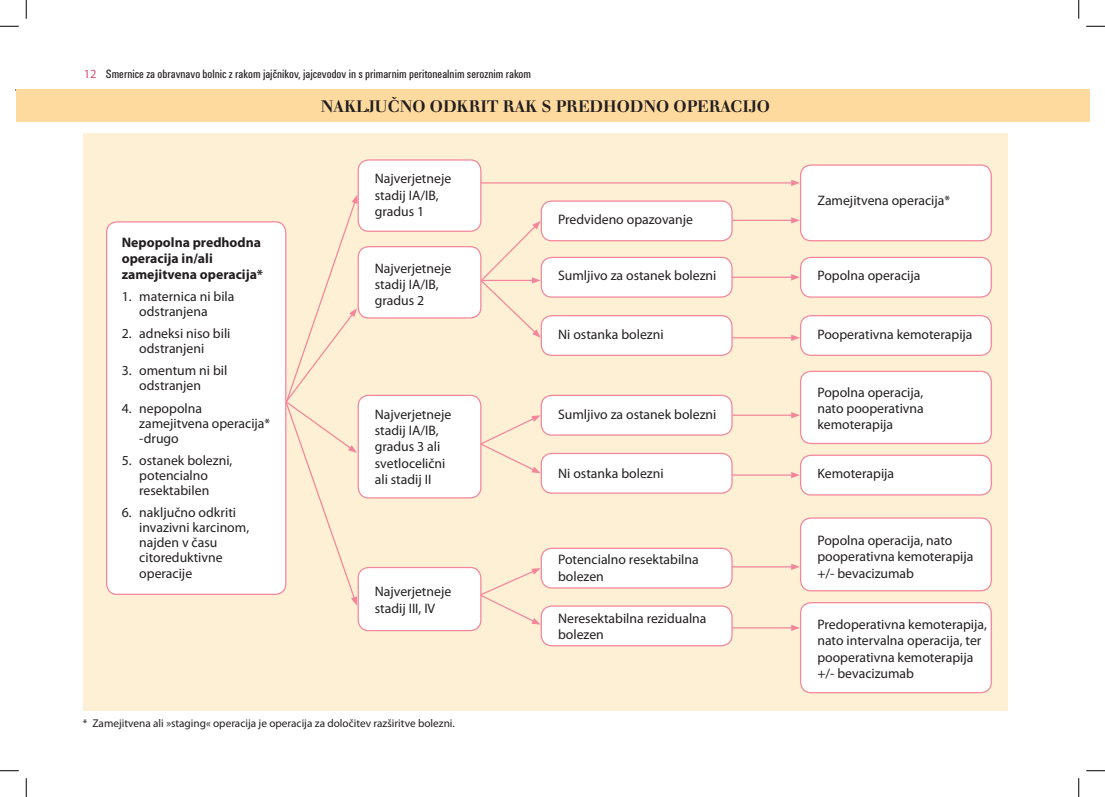
<style>
.page{position:relative;width:1105px;height:797px;background:#fff}
.page>*{position:absolute;margin:0;border:0;box-sizing:border-box;transform-origin:0 0}
.t1{font:500 17.5px "Walbaum Buc TEE";color:#231f20}
.t2{font:13.75px/16.2px "Myriad Pro";color:#231f20}
.t3{font:700 13.75px/16.2px "Myriad Pro";color:#231f20}
.t4{font:condensed 12.5px "Unitus TEE";color:#231f20}
.t5{font:11.25px "Myriad Pro";color:#231f20}
.s1{font-family:"Myriad Pro";font-stretch:normal;color:#d95172}
</style>
<div class="page">
<div style="left:83px;top:133px;width:925px;height:577px;background:#fef0d5"></div>
<svg style="left:283px;top:195px;width:75px;height:410px"></svg>
<hr style="left:473px;top:182px;width:320px;height:1px;background:#f3869a">
<svg style="left:791px;top:180px;width:9px;height:6px"></svg>
<hr style="left:723px;top:276px;width:70px;height:2px;background:#f3869a">
<svg style="left:791px;top:274px;width:9px;height:6px"></svg>
<hr style="left:723px;top:474px;width:70px;height:1px;background:#f3869a">
<svg style="left:791px;top:472px;width:9px;height:6px"></svg>
<hr style="left:717px;top:337px;width:76px;height:1px;background:#f3869a">
<svg style="left:791px;top:334px;width:9px;height:7px"></svg>
<hr style="left:733px;top:414px;width:60px;height:2px;background:#f3869a">
<svg style="left:791px;top:412px;width:9px;height:6px"></svg>
<hr style="left:727px;top:566px;width:66px;height:1px;background:#f3869a">
<svg style="left:791px;top:563px;width:9px;height:7px"></svg>
<hr style="left:723px;top:627px;width:70px;height:1px;background:#f3869a">
<svg style="left:791px;top:624px;width:9px;height:7px"></svg>
<svg style="left:479px;top:221px;width:62px;height:117px"></svg>
<svg style="left:481px;top:415px;width:60px;height:58px"></svg>
<svg style="left:478px;top:568px;width:63px;height:56px"></svg>
<div style="left:107px;top:222px;width:179px;height:372px;background:#fff;border-radius:11px"></div>
<div style="left:106px;top:221px;width:180px;height:374px;border:1px solid #f3869a;border-radius:11px"></div>
<div style="left:800px;top:602px;width:191px;height:90px;background:#fff;border-radius:11px"></div>
<div style="left:800px;top:602px;width:192px;height:91px;border:1px solid #f3869a;border-radius:11px"></div>
<div style="left:800px;top:518px;width:191px;height:72px;background:#fff;border-radius:11px"></div>
<div style="left:800px;top:517px;width:192px;height:74px;border:1px solid #f3869a;border-radius:11px"></div>
<div style="left:800px;top:455px;width:191px;height:40px;background:#fff;border-radius:11px"></div>
<div style="left:800px;top:454px;width:192px;height:41px;border:1px solid #f3869a;border-radius:11px"></div>
<div style="left:800px;top:371px;width:191px;height:72px;background:#fff;border-radius:11px"></div>
<div style="left:800px;top:371px;width:192px;height:73px;border:1px solid #f3869a;border-radius:11px"></div>
<div style="left:800px;top:165px;width:191px;height:76px;background:#fff;border-radius:11px"></div>
<div style="left:800px;top:164px;width:192px;height:77px;border:1px solid #f3869a;border-radius:11px"></div>
<div style="left:800px;top:257px;width:191px;height:40px;background:#fff;border-radius:11px"></div>
<div style="left:800px;top:257px;width:192px;height:41px;border:1px solid #f3869a;border-radius:11px"></div>
<div style="left:800px;top:316px;width:191px;height:39px;background:#fff;border-radius:11px"></div>
<div style="left:800px;top:315px;width:192px;height:41px;border:1px solid #f3869a;border-radius:11px"></div>
<div style="left:541px;top:201px;width:191px;height:40px;background:#fff;border-radius:11px"></div>
<div style="left:541px;top:200px;width:192px;height:41px;border:1px solid #f3869a;border-radius:11px"></div>
<div style="left:358px;top:160px;width:123px;height:71px;background:#fff;border-radius:11px"></div>
<div style="left:358px;top:159px;width:123px;height:73px;border:1px solid #f3869a;border-radius:11px"></div>
<div style="left:358px;top:247px;width:123px;height:71px;background:#fff;border-radius:11px"></div>
<div style="left:358px;top:246px;width:123px;height:72px;border:1px solid #f3869a;border-radius:11px"></div>
<div style="left:358px;top:395px;width:123px;height:103px;background:#fff;border-radius:11px"></div>
<div style="left:358px;top:395px;width:123px;height:103px;border:1px solid #f3869a;border-radius:11px"></div>
<div style="left:358px;top:567px;width:123px;height:63px;background:#fff;border-radius:11px"></div>
<div style="left:358px;top:567px;width:123px;height:64px;border:1px solid #f3869a;border-radius:11px"></div>
<div style="left:541px;top:257px;width:191px;height:40px;background:#fff;border-radius:11px"></div>
<div style="left:541px;top:257px;width:192px;height:41px;border:1px solid #f3869a;border-radius:11px"></div>
<div style="left:541px;top:606px;width:191px;height:39px;background:#fff;border-radius:11px"></div>
<div style="left:541px;top:605px;width:192px;height:41px;border:1px solid #f3869a;border-radius:11px"></div>
<div style="left:541px;top:453px;width:191px;height:40px;background:#fff;border-radius:11px"></div>
<div style="left:541px;top:453px;width:192px;height:41px;border:1px solid #f3869a;border-radius:11px"></div>
<div style="left:541px;top:548px;width:191px;height:40px;background:#fff;border-radius:11px"></div>
<div style="left:541px;top:547px;width:192px;height:41px;border:1px solid #f3869a;border-radius:11px"></div>
<div style="left:541px;top:395px;width:191px;height:40px;background:#fff;border-radius:11px"></div>
<div style="left:541px;top:395px;width:192px;height:40px;border:1px solid #f3869a;border-radius:11px"></div>
<div style="left:541px;top:316px;width:191px;height:39px;background:#fff;border-radius:11px"></div>
<div style="left:541px;top:315px;width:192px;height:41px;border:1px solid #f3869a;border-radius:11px"></div>
<hr style="left:733px;top:220px;width:60px;height:1px;background:#f3869a">
<svg style="left:791px;top:217px;width:9px;height:6px"></svg>
<div style="left:16px;top:89px;width:1073px;height:33px;background:#feda9e"></div>
<svg style="left:0;top:25px;width:19px;height:2px"></svg>
<svg style="left:1086px;top:25px;width:19px;height:2px"></svg>
<svg style="left:0;top:770px;width:19px;height:1px"></svg>
<svg style="left:1086px;top:770px;width:19px;height:1px"></svg>
<svg style="left:25px;top:0;width:2px;height:19px"></svg>
<svg style="left:25px;top:778px;width:2px;height:19px"></svg>
<svg style="left:1078px;top:0;width:1px;height:19px"></svg>
<svg style="left:1078px;top:778px;width:1px;height:19px"></svg>
<p class="t4" style="left:84px;top:67px;width:449px"><span class="s1">12</span> Smernice za obravnavo bolnic z rakom jajčnikov, jajcevodov in s primarnim peritonealnim seroznim rakom</p>
<p class="t1" style="left:321px;top:97px;width:451px">NAKLJUČNO ODKRIT RAK S PREDHODNO OPERACIJO</p>
<p class="t3" style="left:122px;top:233px;width:143px">Nepopolna predhodna operacija in/ali zamejitvena operacija*</p>
<p class="t2" style="left:139px;top:289px;width:97px;line-height:15px;text-indent:-18px">1. maternica ni bila odstranjena</p>
<p class="t2" style="left:139px;top:326px;width:93px;line-height:15px;text-indent:-18px">2. adneksi niso bili odstranjeni</p>
<p class="t2" style="left:139px;top:363px;width:90px;line-height:15px;text-indent:-18px">3. omentum ni bil odstranjen</p>
<p class="t2" style="left:139px;top:400px;width:133px;line-height:15px;text-indent:-18px">4. nepopolna zamejitvena operacija* -drugo</p>
<p class="t2" style="left:122px;top:452px;width:112px;line-height:15px;text-align:center">5. ostanek bolezni, potencialno resektabilen</p>
<p class="t2" style="left:139px;top:504px;width:111px;line-height:15px;text-indent:-18px">6. naključno odkriti invazivni karcinom, najden v času citoreduktivne</p>
<p class="t2" style="left:139px;top:565px;width:54px">operacije</p>
<p class="t2" style="left:375px;top:170px;width:78px">Najverjetneje stadij IA/IB, gradus 1</p>
<p class="t2" style="left:375px;top:260px;width:78px">Najverjetneje stadij IA/IB, gradus 2</p>
<p class="t2" style="left:375px;top:406px;width:78px">Najverjetneje stadij IA/IB, gradus 3 ali svetlocelični ali stadij II</p>
<p class="t2" style="left:375px;top:583px;width:78px">Najverjetneje stadij III, IV</p>
<p class="t5" style="left:83px;top:716px;width:373px">* Zamejitvena ali »staging« operacija je operacija za določitev razširitve bolezni.</p>
<p class="t2" style="left:558px;top:211px;width:136px">Predvideno opazovanje</p>
<p class="t2" style="left:558px;top:267px;width:160px">Sumljivo za ostanek bolezni</p>
<p class="t2" style="left:558px;top:326px;width:107px">Ni ostanka bolezni</p>
<p class="t2" style="left:558px;top:405px;width:160px">Sumljivo za ostanek bolezni</p>
<p class="t2" style="left:558px;top:465px;width:107px">Ni ostanka bolezni</p>
<p class="t2" style="left:558px;top:551px;width:142px">Potencialno resektabilna bolezen</p>
<p class="t2" style="left:558px;top:610px;width:150px">Neresektabilna rezidualna bolezen</p>
<p class="t2" style="left:817px;top:192px;width:134px">Zamejitvena operacija*</p>
<p class="t2" style="left:817px;top:267px;width:104px">Popolna operacija</p>
<p class="t2" style="left:817px;top:326px;width:157px">Pooperativna kemoterapija</p>
<p class="t2" style="left:817px;top:384px;width:108px;text-align:justify">Popolna operacija, nato pooperativna kemoterapija</p>
<p class="t2" style="left:817px;top:465px;width:78px">Kemoterapija</p>
<p class="t2" style="left:817px;top:532px;width:157px">Popolna operacija, nato pooperativna kemoterapija +/- bevacizumab</p>
<p class="t2" style="left:817px;top:616px;width:171px">Predoperativna kemoterapija, nato intervalna operacija, ter pooperativna kemoterapija +/- bevacizumab</p>
</div>
